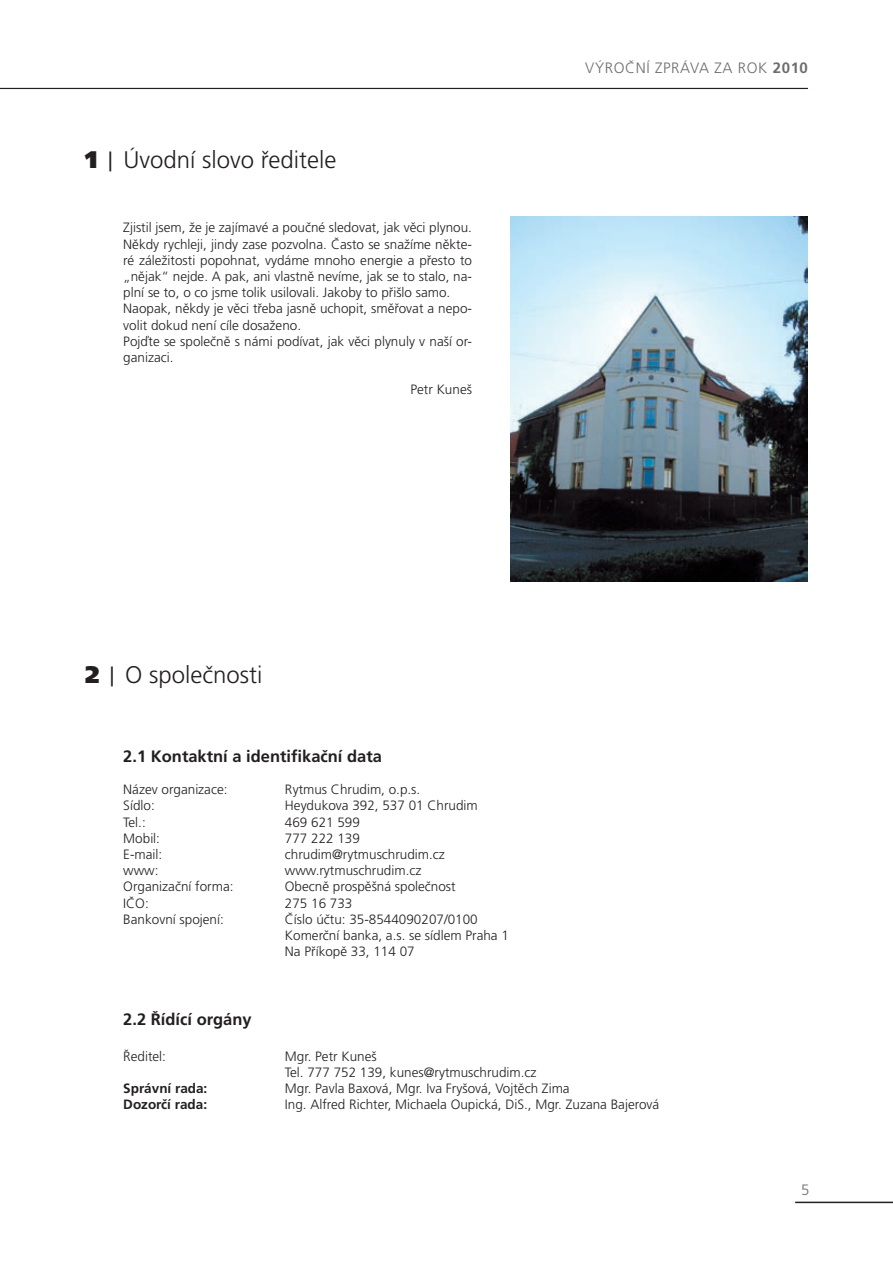
<style>
.page{position:relative;width:893px;height:1263px;background:#fff}
.page>*{position:absolute;margin:0;border:0;box-sizing:border-box;transform-origin:0 0}
.t1{font:300 24px "Frutiger CE";color:#231f20}
.t2{font:700 16.5px "Frutiger CE";color:#231f20}
.t3{font:300 15px "Frutiger CE";letter-spacing:.04em;color:#6c6d70}
.t4{font:300 13.5px/16.2px "Frutiger CE";color:#231f20}
.t5{font:700 13.5px "Frutiger CE";color:#231f20}
.s1{font-weight:900}
.s2{font-family:"Trebuchet MS";font-weight:400}
.s3{font-weight:700}
</style>
<div class="page">
<hr style="left:0;top:88px;width:808px;height:1px;background:#231f20">
<hr style="left:795px;top:1201px;width:98px;height:2px;background:#231f20">
<img style="left:510px;top:217px;width:298px;height:364px">
<h1 class="t1" style="left:85px;top:147px;width:253px"><span class="s1">1</span> <span class="s2">|</span> Úvodní slovo ředitele</h1>
<p class="t4" style="left:123px;top:220px;width:350px">Zjistil jsem, že je zajímavé a poučné sledovat, jak věci plynou.<br>Někdy rychleji, jindy zase pozvolna. Často se snažíme někte&shy;ré záležitosti popohnat, vydáme mnoho energie a přesto to „nějak“ nejde. A pak, ani vlastně nevíme, jak se to stalo, na&shy;plní se to, o co jsme tolik usilovali. Jakoby to přišlo samo.<br>Naopak, někdy je věci třeba jasně uchopit, směřovat a nepo&shy;volit dokud není cíle dosaženo.<br>Pojďte se společně s námi podívat, jak věci plynuly v naší or&shy;ganizaci.</p>
<p class="t4" style="left:410px;top:382px;width:63px">Petr Kuneš</p>
<p class="t3" style="left:585px;top:60px;width:224px">VÝROČNÍ ZPRÁVA ZA ROK <span class="s3">2010</span></p>
<h1 class="t1" style="left:85px;top:662px;width:179px"><span class="s1">2</span> <span class="s2">|</span> O společnosti</h1>
<p class="t2" style="left:123px;top:747px;width:260px">2.1 Kontaktní a identifikační data</p>
<p class="t4" style="left:123px;top:782px;width:106px">Název organizace:</p>
<p class="t4" style="left:285px;top:782px;width:137px">Rytmus Chrudim, o.p.s.</p>
<p class="t4" style="left:123px;top:798px;width:33px">Sídlo:</p>
<p class="t4" style="left:285px;top:798px;width:194px">Heydukova 392, 537 01 Chrudim</p>
<p class="t4" style="left:123px;top:814px;width:24px">Tel.:</p>
<p class="t4" style="left:285px;top:814px;width:77px">469 621 599</p>
<p class="t4" style="left:123px;top:830px;width:38px">Mobil:</p>
<p class="t4" style="left:285px;top:830px;width:77px">777 222 139</p>
<p class="t4" style="left:123px;top:846px;width:40px">E-mail:</p>
<p class="t4" style="left:285px;top:846px;width:162px">chrudim@rytmuschrudim.cz</p>
<p class="t4" style="left:123px;top:863px;width:37px">www:</p>
<p class="t4" style="left:285px;top:863px;width:138px">www.rytmuschrudim.cz</p>
<p class="t4" style="left:123px;top:879px;width:112px">Organizační forma:</p>
<p class="t4" style="left:285px;top:879px;width:172px">Obecně prospěšná společnost</p>
<p class="t4" style="left:123px;top:895px;width:27px">IČO:</p>
<p class="t4" style="left:285px;top:895px;width:69px">275 16 733</p>
<p class="t4" style="left:123px;top:911px;width:102px">Bankovní spojení:</p>
<p class="t4" style="left:285px;top:911px;width:226px">Číslo účtu: 35-8544090207/0100<br>Komerční banka, a.s. se sídlem Praha 1<br>Na Příkopě 33, 114 07</p>
<p class="t2" style="left:123px;top:1010px;width:130px">2.2 Řídící orgány</p>
<p class="t4" style="left:123px;top:1048px;width:44px">Ředitel:</p>
<p class="t4" style="left:285px;top:1048px;width:253px">Mgr. Petr Kuneš<br>Tel. 777 752 139, kunes@rytmuschrudim.cz</p>
<p class="t5" style="left:123px;top:1081px;width:86px">Správní rada:</p>
<p class="t4" style="left:285px;top:1080px;width:286px">Mgr. Pavla Baxová, Mgr. Iva Fryšová, Vojtěch Zima</p>
<p class="t5" style="left:123px;top:1097px;width:85px">Dozorčí rada:</p>
<p class="t4" style="left:285px;top:1097px;width:376px">Ing. Alfred Richter, Michaela Oupická, DiS., Mgr. Zuzana Bajerová</p>
<p class="t3" style="left:801px;top:1182px;width:10px">5</p>
</div>
